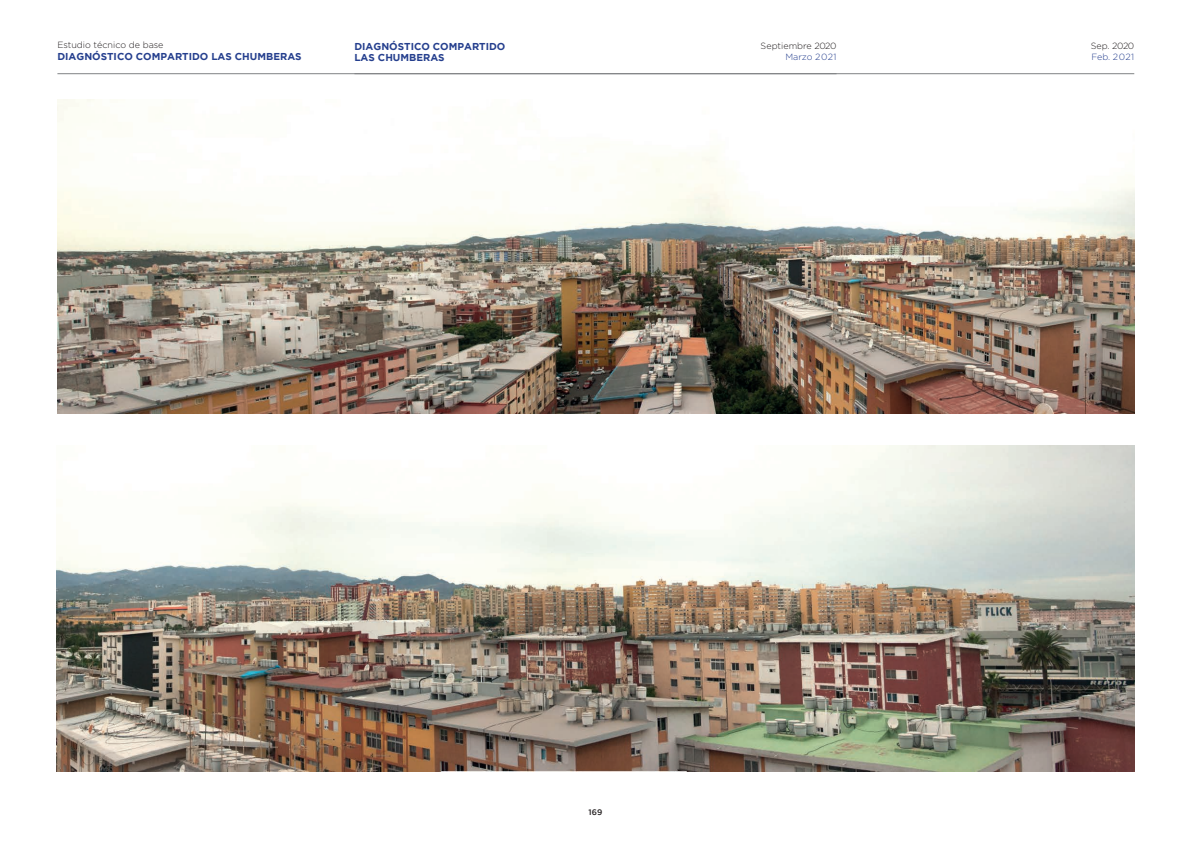
<style>
.page{position:relative;width:1191px;height:842px;background:#fff}
.page>*{position:absolute;margin:0;border:0;box-sizing:border-box;transform-origin:0 0}
.t1{font:700 10px/11px "Gotham";color:#253f8e}
.t2{font:300 9px "Gotham";color:#231f20}
.t3{font:300 9px "Gotham";color:#253f8e}
.t4{font:300 9px "Gotham";letter-spacing:.02em;color:#253f8e}
.t5{font:500 8px "Gotham";color:#231f20}
</style>
<div class="page">
<hr style="left:57px;top:74px;width:1077px;height:1px;background:#808285">
<img style="left:57px;top:99px;width:1077px;height:315px">
<img style="left:57px;top:446px;width:1077px;height:325px">
<p class="t1" style="left:354px;top:41px;width:152px">DIAGNÓSTICO COMPARTIDO<br>LAS CHUMBERAS</p>
<p class="t2" style="left:760px;top:41px;width:77px">Septiembre 2020</p>
<p class="t2" style="left:57px;top:40px;width:108px">Estudio técnico de base</p>
<p class="t2" style="left:1090px;top:41px;width:45px">Sep. 2020</p>
<p class="t1" style="left:57px;top:51px;width:246px">DIAGNÓSTICO COMPARTIDO LAS CHUMBERAS</p>
<p class="t4" style="left:1091px;top:52px;width:44px">Feb. 2021</p>
<p class="t3" style="left:785px;top:52px;width:53px">Marzo 2021</p>
<p class="t5" style="left:588px;top:807px;width:15px">169</p>
</div>
